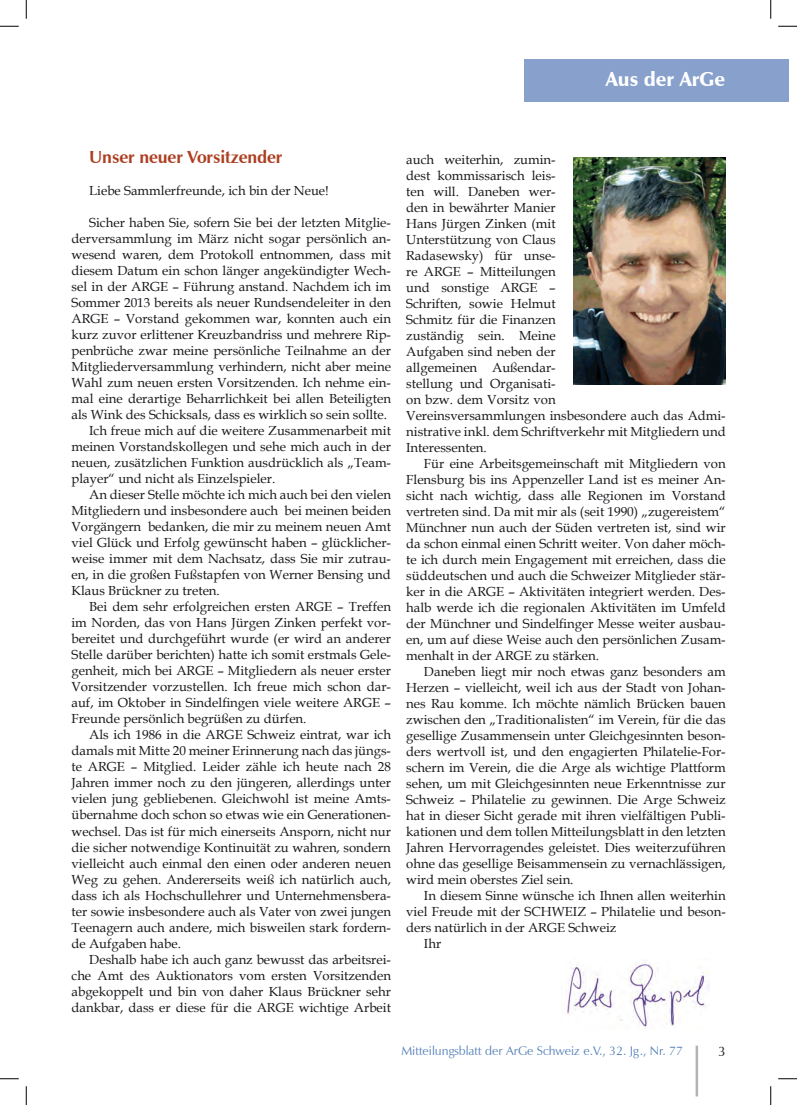
<style>
.page{position:relative;width:797px;height:1105px;background:#fff}
.page>*{position:absolute;margin:0;border:0;box-sizing:border-box;transform-origin:0 0}
.t1{font:900 20px "Zapf Humanist 601 BT";color:#fff}
.t2{font:700 17.5px "Zapf Humanist 601 BT";letter-spacing:-.01em;color:#ad3f21}
.t3{font:13.75px "Zapf Humanist 601 BT";color:#1a171c}
.t4{font:13.12px/16px "Book Antiqua";color:#1a171c;text-align:justify}
.t5{font:12.5px "Zapf Humanist 601 BT";color:#5882bb}
</style>
<div class="page">
<hr style="left:695px;top:1046px;width:3px;height:50px;background:#b1b3b4">
<div style="left:524px;top:59px;width:264px;height:42px;background:#88a0cc"></div>
<img style="left:573px;top:157px;width:152px;height:228px">
<img style="left:567px;top:963px;width:143px;height:65px">
<svg style="left:0;top:25px;width:19px;height:2px"></svg>
<svg style="left:778px;top:25px;width:19px;height:2px"></svg>
<svg style="left:0;top:1078px;width:19px;height:1px"></svg>
<svg style="left:778px;top:1078px;width:19px;height:1px"></svg>
<svg style="left:25px;top:0;width:2px;height:19px"></svg>
<svg style="left:25px;top:1086px;width:2px;height:19px"></svg>
<svg style="left:770px;top:0;width:1px;height:19px"></svg>
<svg style="left:770px;top:1086px;width:1px;height:19px"></svg>
<p class="t1" style="left:605px;top:67px;width:121px">Aus der ArGe</p>
<p class="t2" style="left:89px;top:147px;width:195px">Unser neuer Vorsitzender</p>
<p class="t4" style="left:89px;top:183px;width:241px">Liebe Sammlerfreunde, ich bin der Neue!</p>
<p class="t4" style="left:71px;top:215px;width:321px;text-indent:18px">Sicher haben Sie, sofern Sie bei der letzten Mitglie&shy;derversammlung im März nicht sogar persönlich an&shy;wesend waren, dem Protokoll entnommen, dass mit diesem Datum ein schon länger angekündigter Wech&shy;sel in der ARGE – Führung anstand. Nachdem ich im Sommer 2013 bereits als neuer Rundsendeleiter in den ARGE – Vorstand gekommen war, konnten auch ein kurz zuvor erlittener Kreuzbandriss und mehrere Rip&shy;penbrüche zwar meine persönliche Teilnahme an der Mitgliederversammlung verhindern, nicht aber meine Wahl zum neuen ersten Vorsitzenden. Ich nehme ein&shy;mal eine derartige Beharrlichkeit bei allen Beteiligten als Wink des Schicksals, dass es wirklich so sein sollte.</p>
<p class="t4" style="left:71px;top:423px;width:321px;text-indent:18px">Ich freue mich auf die weitere Zusammenarbeit mit meinen Vorstandskollegen und sehe mich auch in der neuen, zusätzlichen Funktion ausdrücklich als „Team&shy;player“ und nicht als Einzelspieler.</p>
<p class="t4" style="left:71px;top:487px;width:321px;text-indent:18px">An dieser Stelle möchte ich mich auch bei den vielen Mitgliedern und insbesondere auch bei meinen beiden Vorgängern bedanken, die mir zu meinem neuen Amt viel Glück und Erfolg gewünscht haben – glücklicher&shy;weise immer mit dem Nachsatz, dass Sie mir zutrau&shy;en, in die großen Fußstapfen von Werner Bensing und Klaus Brückner zu treten.</p>
<p class="t4" style="left:71px;top:599px;width:321px;text-indent:18px">Bei dem sehr erfolgreichen ersten ARGE – Treffen im Norden, das von Hans Jürgen Zinken perfekt vor&shy;bereitet und durchgeführt wurde (er wird an anderer Stelle darüber berichten) hatte ich somit erstmals Gele&shy;genheit, mich bei ARGE – Mitgliedern als neuer erster Vorsitzender vorzustellen. Ich freue mich schon dar&shy;auf, im Oktober in Sindelfingen viele weitere ARGE – Freunde persönlich begrüßen zu dürfen.</p>
<p class="t4" style="left:71px;top:727px;width:321px;text-indent:18px">Als ich 1986 in die ARGE Schweiz eintrat, war ich damals mit Mitte 20 meiner Erinnerung nach das jüngs&shy;te ARGE – Mitglied. Leider zähle ich heute nach 28<br>Jahren immer noch zu den jüngeren, allerdings unter vielen jung gebliebenen. Gleichwohl ist meine Amts&shy;übernahme doch schon so etwas wie ein Generationen&shy;wechsel. Das ist für mich einerseits Ansporn, nicht nur die sicher notwendige Kontinuität zu wahren, sondern vielleicht auch einmal den einen oder anderen neuen Weg zu gehen. Andererseits weiß ich natürlich auch, dass ich als Hochschullehrer und Unternehmensbera&shy;ter sowie insbesondere auch als Vater von zwei jungen Teenagern auch andere, mich bisweilen stark fordern&shy;de Aufgaben habe.</p>
<p class="t4" style="left:71px;top:951px;width:321px;text-indent:18px">Deshalb habe ich auch ganz bewusst das arbeitsrei&shy;che Amt des Auktionators vom ersten Vorsitzenden abgekoppelt und bin von daher Klaus Brückner sehr dankbar, dass er diese für die ARGE wichtige Arbeit</p>
<p class="t4" style="left:406px;top:151px;width:321px;text-align:left">auch weiterhin, zumin-<br>dest kommissarisch leis-<br>ten will. Daneben wer-<br>den in bewährter Manier<br>Hans Jürgen Zinken (mit<br>Unterstützung von Claus<br>Radasewsky) für unse-<br>re ARGE – Mitteilungen<br>und sonstige ARGE –<br>Schriften, sowie Helmut<br>Schmitz für die Finanzen<br>zuständig sein. Meine<br>Aufgaben sind neben der<br>allgemeinen Außendar-<br>stellung und Organisati-<br>on bzw. dem Vorsitz von<br>Vereinsversammlungen insbesondere auch das Admi&shy;nistrative inkl. dem Schriftverkehr mit Mitgliedern und<br>Interessenten.</p>
<p class="t4" style="left:406px;top:455px;width:321px;text-indent:18px">Für eine Arbeitsgemeinschaft mit Mitgliedern von Flensburg bis ins Appenzeller Land ist es meiner An&shy;sicht nach wichtig, dass alle Regionen im Vorstand vertreten sind. Da mit mir als (seit 1990) „zugereistem“ Münchner nun auch der Süden vertreten ist, sind wir da schon einmal einen Schritt weiter. Von daher möch&shy;te ich durch mein Engagement mit erreichen, dass die süddeutschen und auch die Schweizer Mitglieder stär&shy;ker in die ARGE – Aktivitäten integriert werden. Des&shy;halb werde ich die regionalen Aktivitäten im Umfeld der Münchner und Sindelfinger Messe weiter ausbau&shy;en, um auf diese Weise auch den persönlichen Zusam&shy;menhalt in der ARGE zu stärken.</p>
<p class="t4" style="left:406px;top:663px;width:321px;text-indent:18px">Daneben liegt mir noch etwas ganz besonders am Herzen – vielleicht, weil ich aus der Stadt von Johan&shy;nes Rau komme. Ich möchte nämlich Brücken bauen zwischen den „Traditionalisten“ im Verein, für die das gesellige Zusammensein unter Gleichgesinnten beson&shy;ders wertvoll ist, und den engagierten Philatelie-For&shy;schern im Verein, die die Arge als wichtige Plattform sehen, um mit Gleichgesinnten neue Erkenntnisse zur Schweiz – Philatelie zu gewinnen. Die Arge Schweiz hat in dieser Sicht gerade mit ihren vielfältigen Publi&shy;kationen und dem tollen Mitteilungsblatt in den letzten Jahren Hervorragendes geleistet. Dies weiterzuführen ohne das gesellige Beisammensein zu vernachlässigen, wird mein oberstes Ziel sein.</p>
<p class="t4" style="left:406px;top:887px;width:321px;text-indent:18px">In diesem Sinne wünsche ich Ihnen allen weiterhin viel Freude mit der SCHWEIZ – Philatelie und beson&shy;ders natürlich in der ARGE Schweiz</p>
<p class="t4" style="left:424px;top:935px;width:19px">Ihr</p>
<p class="t5" style="left:401px;top:1043px;width:283px">Mitteilungsblatt der ArGe Schweiz e.V., 32. Jg., Nr. 77</p>
<p class="t3" style="left:718px;top:1043px;width:9px">3</p>
</div>
